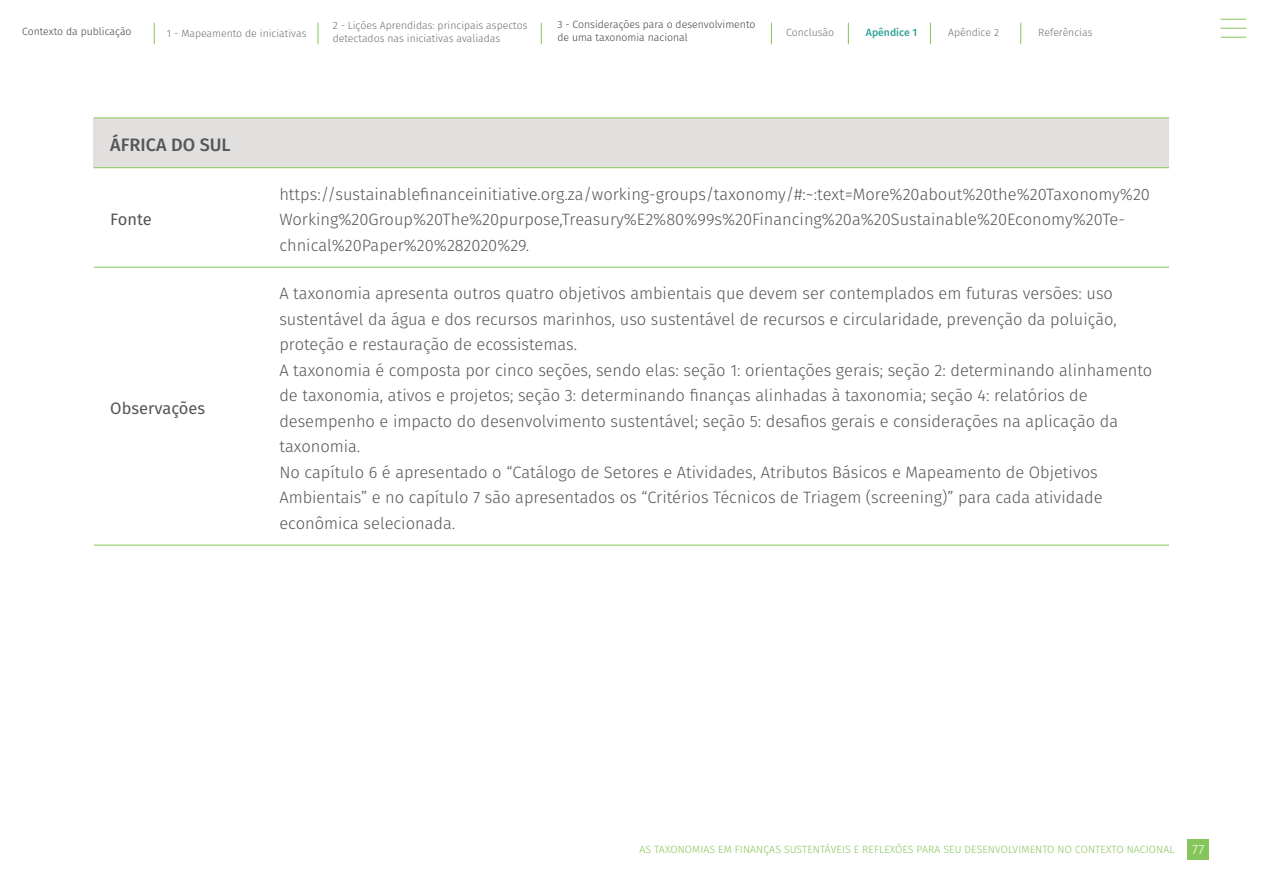
<style>
.page{position:relative;width:1263px;height:893px;background:#fff}
.page>*{position:absolute;margin:0;border:0;box-sizing:border-box;transform-origin:0 0}
.t1{font:500 18px "Fira Sans";color:#565659}
.t2{font:300 16.5px/25.5px "Fira Sans";color:#565659}
.t3{font:16.5px "Fira Sans";color:#565659}
.t4{font:300 13.5px "Fira Sans";color:#fff}
.t5{font:300 10.5px/12.6px "Fira Sans";color:#6d6e71}
.t6{font:300 10.5px "Fira Sans";letter-spacing:.01em;color:#85c559}
.t7{font:300 10.5px/12.6px "Fira Sans";color:#414042}
.t8{font:500 10.5px "Fira Sans";color:#2ea39a}
</style>
<div class="page">
<svg style="left:154px;top:23px;width:1px;height:21px"></svg>
<svg style="left:318px;top:23px;width:1px;height:21px"></svg>
<svg style="left:541px;top:23px;width:1px;height:21px"></svg>
<svg style="left:771px;top:23px;width:1px;height:21px"></svg>
<svg style="left:1220px;top:19px;width:26px;height:1px"></svg>
<svg style="left:1220px;top:28px;width:26px;height:1px"></svg>
<svg style="left:1220px;top:37px;width:26px;height:1px"></svg>
<svg style="left:848px;top:23px;width:1px;height:21px"></svg>
<svg style="left:930px;top:23px;width:1px;height:21px"></svg>
<svg style="left:1020px;top:23px;width:1px;height:21px"></svg>
<div style="left:1188px;top:839px;width:21px;height:20px;background:#85c559"></div>
<div style="left:94px;top:118px;width:1075px;height:50px;background:#e2e0df"></div>
<hr style="left:94px;top:118px;width:169px;height:1px;background:#85c559">
<hr style="left:263px;top:118px;width:906px;height:1px;background:#85c559">
<hr style="left:94px;top:167px;width:169px;height:1px;background:#85c559">
<hr style="left:263px;top:167px;width:906px;height:1px;background:#85c559">
<hr style="left:94px;top:267px;width:169px;height:1px;background:#85c559">
<hr style="left:263px;top:267px;width:906px;height:1px;background:#85c559">
<hr style="left:94px;top:545px;width:169px;height:1px;background:#85c559">
<hr style="left:263px;top:545px;width:906px;height:1px;background:#85c559">
<p class="t7" style="left:557px;top:18px;width:200px">3 - Considerações para o desenvolvimento de uma taxonomia nacional</p>
<p class="t7" style="left:22px;top:25px;width:111px">Contexto da publicação</p>
<p class="t5" style="left:167px;top:27px;width:141px">1 - Mapeamento de iniciativas</p>
<p class="t5" style="left:333px;top:19px;width:196px">2 - Lições Aprendidas: principais aspectos detectados nas iniciativas avaliadas</p>
<p class="t5" style="left:786px;top:26px;width:50px">Conclusão</p>
<p class="t8" style="left:866px;top:24px;width:53px">Apêndice 1</p>
<p class="t5" style="left:948px;top:26px;width:52px">Apêndice 2</p>
<p class="t5" style="left:1038px;top:26px;width:56px">Referências</p>
<p class="t1" style="left:110px;top:131px;width:122px">ÁFRICA DO SUL</p>
<p class="t3" style="left:110px;top:207px;width:43px">Fonte</p>
<p class="t3" style="left:110px;top:396px;width:96px">Observações</p>
<p class="t2" style="left:279px;top:181px;width:872px">https://sustainablefinanceinitiative.org.za/working-groups/taxonomy/#:~:text=More%20about%20the%20Taxonomy%20<br>Working%20Group%20The%20purpose,Treasury%E2%80%99s%20Financing%20a%20Sustainable%20Economy%20Te&shy;chnical%20Paper%20%282020%29.</p>
<p class="t2" style="left:279px;top:280px;width:874px">A taxonomia apresenta outros quatro objetivos ambientais que devem ser contemplados em futuras versões: uso sustentável da água e dos recursos marinhos, uso sustentável de recursos e circularidade, prevenção da poluição, proteção e restauração de ecossistemas.<br>A taxonomia é composta por cinco seções, sendo elas: seção 1: orientações gerais; seção 2: determinando alinhamento de taxonomia, ativos e projetos; seção 3: determinando finanças alinhadas à taxonomia; seção 4: relatórios de desempenho e impacto do desenvolvimento sustentável; seção 5: desafios gerais e considerações na aplicação da taxonomia.<br>No capítulo 6 é apresentado o “Catálogo de Setores e Atividades, Atributos Básicos e Mapeamento de Objetivos Ambientais” e no capítulo 7 são apresentados os “Critérios Técnicos de Triagem (screening)” para cada atividade econômica selecionada.</p>
<p class="t6" style="left:639px;top:841px;width:536px">AS TAXONOMIAS EM FINANÇAS SUSTENTÁVEIS E REFLEXÕES PARA SEU DESENVOLVIMENTO NO CONTEXTO NACIONAL</p>
<p class="t4" style="left:1192px;top:839px;width:14px">77</p>
</div>
